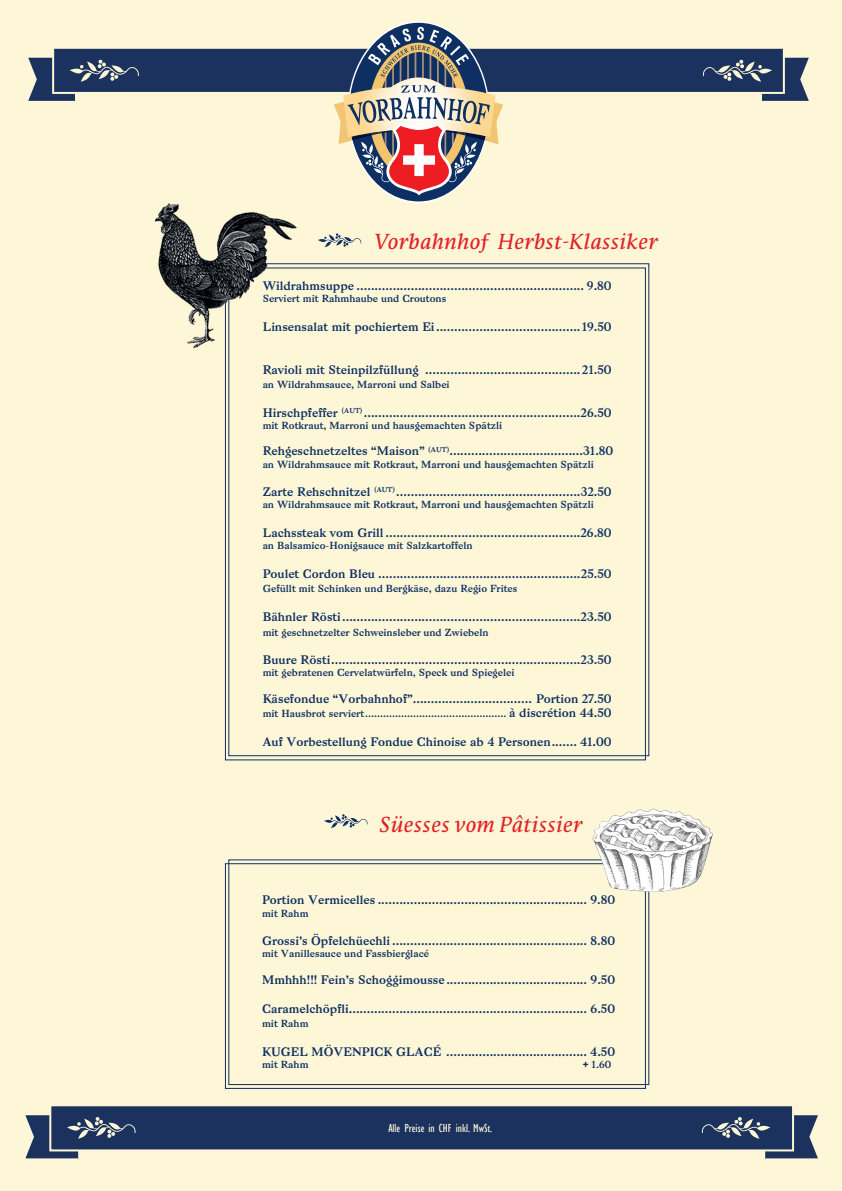
<style>
.page{position:relative;width:842px;height:1191px;background:#fef7d7}
.page>*{position:absolute;margin:0;border:0;box-sizing:border-box;transform-origin:0 0}
.t1{font:italic 20px "Parable OT";color:#e41f25}
.t2{font:12px "Bagnard";color:#0d2f63}
.t3{font:condensed 12px "Gill Sans";color:#fef7d7}
.t4{font:10px "Bagnard";color:#0d2f63}
.s1{font-size:12px}
.s2{font-family:"Gill Sans";font-weight:700}
</style>
<div class="page">
<svg style="left:28px;top:27px;width:781px;height:168px"></svg>
<svg style="left:25px;top:1106px;width:793px;height:54px"></svg>
<svg style="left:324px;top:814px;width:44px;height:14px"></svg>
<svg style="left:318px;top:233px;width:44px;height:14px"></svg>
<svg style="left:224px;top:862px;width:422px;height:227px"></svg>
<img style="left:148px;top:192px;width:154px;height:162px">
<img style="left:589px;top:808px;width:124px;height:87px">
<h1 class="t1" style="left:373px;top:228px;width:286px">Vorbahnhof Herbst-Klassiker</h1>
<p class="t2" style="left:263px;top:278px;width:350px">Wildrahmsuppe ............................................................... 9.80</p>
<p class="t4" style="left:263px;top:292px;width:185px">Serviert mit Rahmhaube und Croutons</p>
<p class="t2" style="left:263px;top:319px;width:350px">Linsensalat mit pochiertem Ei........................................19.50</p>
<p class="t2" style="left:263px;top:362px;width:350px">Ravioli mit Steinpilzfüllung ........................................... 21.50</p>
<p class="t4" style="left:263px;top:378px;width:188px">an Wildrahmsauce, Marroni und Salbei</p>
<p class="t2" style="left:263px;top:405px;width:351px">Hirschpfeffer <sup>(AUT)</sup> ............................................................26.50</p>
<p class="t4" style="left:263px;top:419px;width:241px">mit Rotkraut, Marroni und hausgemachten Spätzli</p>
<p class="t2" style="left:263px;top:444px;width:352px">Rehgeschnetzeltes “Maison” <sup>(AUT)</sup>.....................................31.80</p>
<p class="t4" style="left:263px;top:458px;width:333px">an Wildrahmsauce mit Rotkraut, Marroni und hausgemachten Spätzli</p>
<p class="t2" style="left:263px;top:484px;width:351px">Zarte Rehschnitzel <sup>(AUT)</sup> ...................................................32.50</p>
<p class="t4" style="left:263px;top:498px;width:333px">an Wildrahmsauce mit Rotkraut, Marroni und hausgemachten Spätzli</p>
<p class="t2" style="left:263px;top:525px;width:350px">Lachssteak vom Grill......................................................26.80</p>
<p class="t4" style="left:263px;top:539px;width:211px">an Balsamico-Honigsauce mit Salzkartoffeln</p>
<p class="t2" style="left:263px;top:566px;width:350px">Poulet Cordon Bleu ........................................................25.50</p>
<p class="t4" style="left:263px;top:582px;width:256px">Gefüllt mit Schinken und Bergkäse, dazu Regio Frites</p>
<p class="t2" style="left:263px;top:609px;width:350px">Bähnler Rösti..................................................................23.50</p>
<p class="t4" style="left:263px;top:626px;width:228px">mit geschnetzelter Schweinsleber und Zwiebeln</p>
<p class="t2" style="left:263px;top:652px;width:350px">Buure Rösti.....................................................................23.50</p>
<p class="t4" style="left:263px;top:666px;width:253px">mit gebratenen Cervelatwürfeln, Speck und Spiegelei</p>
<p class="t2" style="left:263px;top:691px;width:350px">Käsefondue “Vorbahnhof”................................. Portion 27.50</p>
<p class="t4" style="left:263px;top:707px;width:351px">mit Hausbrot serviert............................................... <span class="s1">à discrétion 44.50</span></p>
<p class="t2" style="left:263px;top:734px;width:350px">Auf Vorbestellung Fondue Chinoise ab 4 Personen....... 41.00</p>
<h1 class="t1" style="left:379px;top:811px;width:205px">Süesses vom Pâtissier</h1>
<p class="t2" style="left:262px;top:893px;width:355px">Portion Vermicelles .......................................................... 9.80</p>
<p class="t4" style="left:262px;top:906px;width:48px">mit Rahm</p>
<p class="t2" style="left:262px;top:933px;width:355px">Grossi’s Öpfelchüechli ...................................................... 8.80</p>
<p class="t4" style="left:262px;top:947px;width:169px">mit Vanillesauce und Fassbierglacé</p>
<p class="t2" style="left:262px;top:972px;width:355px">Mmhhh!!! Fein’s Schoggimousse ....................................... 9.50</p>
<p class="t2" style="left:262px;top:1001px;width:355px">Caramelchöpfli.................................................................. 6.50</p>
<p class="t4" style="left:262px;top:1017px;width:48px">mit Rahm</p>
<p class="t2" style="left:262px;top:1044px;width:355px">KUGEL MÖVENPICK GLACÉ ....................................... 4.50</p>
<p class="t4" style="left:262px;top:1058px;width:48px">mit Rahm</p>
<p class="t4" style="left:583px;top:1058px;width:30px"><span class="s2">+</span> 1.60</p>
<p class="t3" style="left:388px;top:1120px;width:105px">Alle Preise in CHF inkl. MwSt.</p>
</div>
